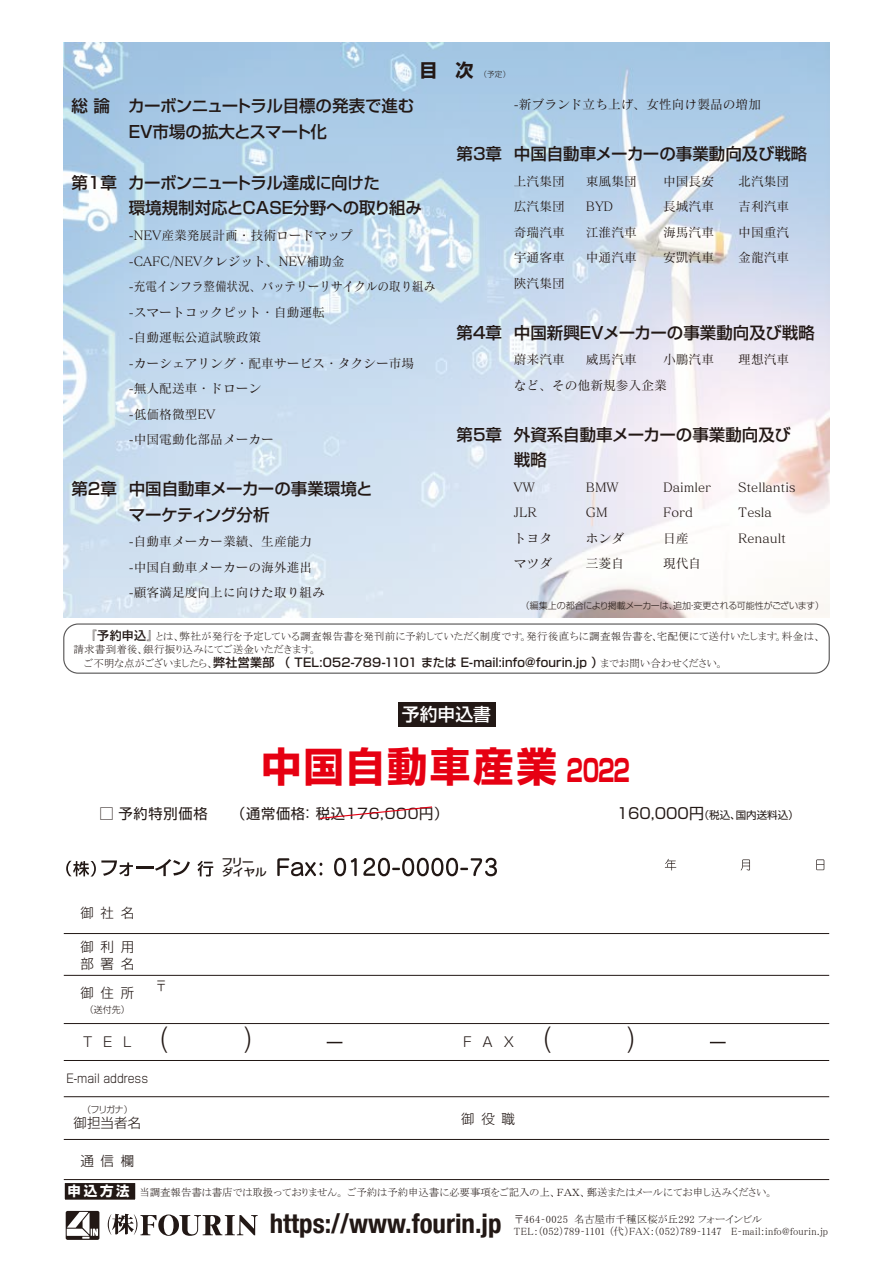
<style>
.page{position:relative;width:893px;height:1263px;background:#fff}
.page>*{position:absolute;margin:0;border:0;box-sizing:border-box;transform-origin:0 0}
.t1{font:700 40.5px "Shin Go Pro";letter-spacing:.05em;color:#e60012}
.t2{font:700 condensed 27px "Helvetica Neue";color:#221815}
.t3{font:700 18px "Shin Go Pro";color:#221815}
.t4{font:500 17.85px "Shin Go Pro";color:#fff}
.t5{font:500 16.5px/25.5px "Shin Go Pro";color:#221815}
.t6{font:14.25px "Shin Go Pro";letter-spacing:.05em;color:#221815}
.t7{font:300 13.5px/16.5px "Shin Go Pro";letter-spacing:.5em;color:#221815}
.t8{font:300 13.5px "Shin Go Pro";letter-spacing:.5em;color:#221815;scale:.9 1}
.t9{font:12.75px/25.5px "Matisse CID M";color:#221815}
.t10{font:500 12px "Shin Go Pro";letter-spacing:.01em;color:#221815}
.t11{font:300 12px "Shin Go Pro";color:#221815;scale:.9 1}
.t12{font:10.5px/12.6px "MS P Mincho";letter-spacing:.005em;color:#221815}
.t13{font:10.5px/12.6px "MS P Mincho";letter-spacing:.005em;color:#221815;scale:.85 1}
.t14{font:10.5px "Shin Go Pro";color:#221815}
.t15{font:500 10.5px/10.5px "Shin Go Pro";letter-spacing:-.055em;color:#221815;scale:1.1 1}
.t16{font:300 9px "Shin Go Pro";letter-spacing:-.035em;color:#221815}
.t17{font:300 7.5px "Shin Go Pro";color:#221815}
.s1{font-family:"Shin Go Pro";font-weight:500;font-size:12px}
.s2{font-family:"MS P Mincho";font-weight:400;font-size:10.5px}
.s3{font-size:30.3px}
.s4{font-size:15px}
.s5{font-family:"Shin Go Pro";font-weight:700;font-size:13.5px;color:#fff}
</style>
<div class="page">
<div style="left:63px;top:623px;width:767px;height:51px;border:1px solid #595757;border-radius:14px"></div>
<svg style="left:66px;top:1211px;width:33px;height:29px"></svg>
<svg style="left:108px;top:1214px;width:150px;height:22px"></svg>
<svg style="left:327px;top:1042px;width:15px;height:1px"></svg>
<svg style="left:710px;top:1042px;width:16px;height:1px"></svg>
<hr style="left:64px;top:1096px;width:765px;height:1px;background:#221815">
<hr style="left:64px;top:1060px;width:765px;height:1px;background:#221815">
<hr style="left:64px;top:1139px;width:765px;height:1px;background:#221815">
<hr style="left:64px;top:1023px;width:765px;height:1px;background:#221815">
<hr style="left:64px;top:975px;width:765px;height:1px;background:#221815">
<hr style="left:64px;top:933px;width:765px;height:1px;background:#221815">
<svg style="left:66px;top:859px;width:124px;height:17px"></svg>
<svg style="left:198px;top:861px;width:15px;height:15px"></svg>
<svg style="left:277px;top:858px;width:45px;height:19px"></svg>
<svg style="left:334px;top:857px;width:23px;height:19px"></svg>
<svg style="left:363px;top:858px;width:134px;height:18px"></svg>
<svg style="left:665px;top:859px;width:11px;height:11px"></svg>
<svg style="left:741px;top:859px;width:9px;height:11px"></svg>
<svg style="left:816px;top:859px;width:8px;height:11px"></svg>
<hr style="left:64px;top:1179px;width:765px;height:1px;background:#221815">
<div style="left:63px;top:1181px;width:74px;height:21px;background:#221815;border:2px solid #fff"></div>
<div style="left:398px;top:702px;width:97px;height:24px;background:#221815"></div>
<svg style="left:319px;top:806px;width:113px;height:13px"></svg>
<img style="left:64px;top:42px;width:765px;height:576px">
<h3 class="t3" style="left:420px;top:56px;width:56px">目　次</h3>
<p class="t17" style="left:480px;top:68px;width:32px">（予定）</p>
<p class="t5" style="left:129px;top:91px;width:287px;text-indent:-57px">総 論 カーボンニュートラル目標の発表で進む<br>EV市場の拡大とスマート化</p>
<p class="t5" style="left:129px;top:168px;width:295px;text-indent:-57px">第1章 カーボンニュートラル達成に向けた<br>環境規制対応とCASE分野への取り組み</p>
<p class="t9" style="left:129px;top:222px;width:308px">-NEV産業発展計画・技術ロードマップ<br>-CAFC/NEVクレジット、NEV補助金<br>-充電インフラ整備状況、バッテリーリサイクルの取り組み-スマートコックピット・自動運転<br>-自動運転公道試験政策<br>-カーシェアリング・配車サービス・タクシー市場<br>-無人配送車・ドローン<br>-低価格微型EV<br>-中国電動化部品メーカー</p>
<p class="t5" style="left:129px;top:474px;width:245px;text-indent:-57px">第2章 中国自動車メーカーの事業環境とマーケティング分析</p>
<p class="t9" style="left:129px;top:528px;width:198px">-自動車メーカー業績、生産能力<br>-中国自動車メーカーの海外進出<br>-顧客満足度向上に向けた取り組み</p>
<p class="t9" style="left:514px;top:91px;width:249px">-新ブランド立ち上げ、女性向け製品の増加</p>
<p class="t5" style="left:457px;top:139px;width:352px">第3章 中国自動車メーカーの事業動向及び戦略</p>
<p class="t9" style="left:514px;top:168px;width:52px">上汽集団</p>
<p class="t9" style="left:586px;top:168px;width:52px">東風集団</p>
<p class="t9" style="left:663px;top:168px;width:52px">中国長安</p>
<p class="t9" style="left:738px;top:168px;width:52px">北汽集団</p>
<p class="t9" style="left:514px;top:193px;width:52px">広汽集団</p>
<p class="t9" style="left:586px;top:193px;width:29px">BYD</p>
<p class="t9" style="left:663px;top:193px;width:52px">長城汽車</p>
<p class="t9" style="left:738px;top:193px;width:52px">吉利汽車</p>
<p class="t9" style="left:514px;top:219px;width:52px">奇瑞汽車</p>
<p class="t9" style="left:586px;top:219px;width:52px">江淮汽車</p>
<p class="t9" style="left:663px;top:219px;width:52px">海馬汽車</p>
<p class="t9" style="left:738px;top:219px;width:52px">中国重汽</p>
<p class="t9" style="left:514px;top:244px;width:52px">宇通客車</p>
<p class="t9" style="left:586px;top:244px;width:52px">中通汽車</p>
<p class="t9" style="left:663px;top:244px;width:52px">安凱汽車</p>
<p class="t9" style="left:738px;top:244px;width:52px">金龍汽車</p>
<p class="t9" style="left:514px;top:270px;width:52px">陝汽集団</p>
<p class="t5" style="left:457px;top:318px;width:360px">第4章 中国新興EVメーカーの事業動向及び戦略</p>
<p class="t9" style="left:514px;top:346px;width:52px">蔚来汽車</p>
<p class="t9" style="left:586px;top:346px;width:52px">威馬汽車</p>
<p class="t9" style="left:663px;top:346px;width:52px">小鵬汽車</p>
<p class="t9" style="left:738px;top:346px;width:52px">理想汽車</p>
<p class="t9" style="left:514px;top:372px;width:154px">など、その他新規参入企業</p>
<p class="t5" style="left:514px;top:420px;width:279px;text-indent:-57px">第5章 外資系自動車メーカーの事業動向及び戦略</p>
<p class="t9" style="left:514px;top:474px;width:22px">VW</p>
<p class="t9" style="left:586px;top:474px;width:34px">BMW</p>
<p class="t9" style="left:663px;top:474px;width:49px">Daimler</p>
<p class="t9" style="left:738px;top:474px;width:59px">Stellantis</p>
<p class="t9" style="left:514px;top:499px;width:24px">JLR</p>
<p class="t9" style="left:586px;top:499px;width:23px">GM</p>
<p class="t9" style="left:663px;top:499px;width:31px">Ford</p>
<p class="t9" style="left:738px;top:499px;width:35px">Tesla</p>
<p class="t9" style="left:514px;top:525px;width:40px">トヨタ</p>
<p class="t9" style="left:586px;top:525px;width:40px">ホンダ</p>
<p class="t9" style="left:663px;top:525px;width:27px">日産</p>
<p class="t9" style="left:738px;top:525px;width:49px">Renault</p>
<p class="t9" style="left:514px;top:550px;width:40px">マツダ</p>
<p class="t9" style="left:586px;top:550px;width:40px">三菱自</p>
<p class="t9" style="left:663px;top:550px;width:40px">現代自</p>
<p class="t16" style="left:521px;top:598px;width:305px">（編集上の都合により掲載メーカーは、追加・変更される可能性がございます）</p>
<p class="t13" style="left:74px;top:630px;width:881px">　 <span class="s1">『予約申込』</span>とは、弊社が発行を予定している調査報告書を発刊前に予約していただく制度です。発行後直ちに調査報告書を、宅配便にて送付いたします。料金は、請求書到着後、銀行振り込みにてご送金いただきます。</p>
<p class="t10" style="left:84px;top:653px;width:641px"><span class="s2">ご不明な点がございましたら、</span>弊社営業部 （ TEL:052-789-1101 または E-mail:info@fourin.jp ）<span class="s2">までお問い合わせください。</span></p>
<h3 class="t4" style="left:402px;top:699px;width:91px">予約申込書</h3>
<h1 class="t1" style="left:261px;top:735px;width:370px">中国自動車産業 <span class="s3">2022</span></h1>
<p class="t6" style="left:100px;top:802px;width:350px">□ 予約特別価格　　（通常価格： 税込176,000円）</p>
<p class="t14" style="left:617px;top:806px;width:183px"><span class="s4">160,000円</span>（税込、国内送料込）</p>
<p class="t7" style="left:80px;top:903px;width:55px">御社名</p>
<p class="t7" style="left:80px;top:937px;width:55px">御利用部署名</p>
<p class="t7" style="left:80px;top:983px;width:55px">御住所</p>
<p class="t16" style="left:85px;top:1002px;width:46px">（送付先）</p>
<p class="t7" style="left:83px;top:1032px;width:50px">TEL</p>
<p class="t8" style="left:155px;top:975px;width:15px">〒</p>
<p class="t11" style="left:66px;top:1068px;width:92px">E-mail address</p>
<p class="t16" style="left:82px;top:1102px;width:52px">（フリガナ）</p>
<p class="t7" style="left:74px;top:1113px;width:69px">御担当者名</p>
<p class="t7" style="left:80px;top:1151px;width:55px">通信欄</p>
<p class="t15" style="left:221px;top:855px;width:43px">フリーダイヤル</p>
<p class="t7" style="left:463px;top:1032px;width:52px">FAX</p>
<p class="t7" style="left:461px;top:1109px;width:55px">御役職</p>
<p class="t12" style="left:68px;top:1185px;width:707px"><span class="s5">申込方法</span> 当調査報告書は書店では取扱っておりません。 ご予約は予約申込書に必要事項をご記入の上、ＦＡＸ、郵送またはメールにてお申し込みください。</p>
<h2 class="t2" style="left:270px;top:1201px;width:233px">https://www.fourin.jp</h2>
<p class="t12" style="left:514px;top:1212px;width:316px">〒464‐0025 名古屋市千種区桜が丘292 フォーインビル<br>TEL：（052）789‐1101 （代）FAX：（052）789‐1147 E‐mail：info@fourin.jp</p>
</div>
